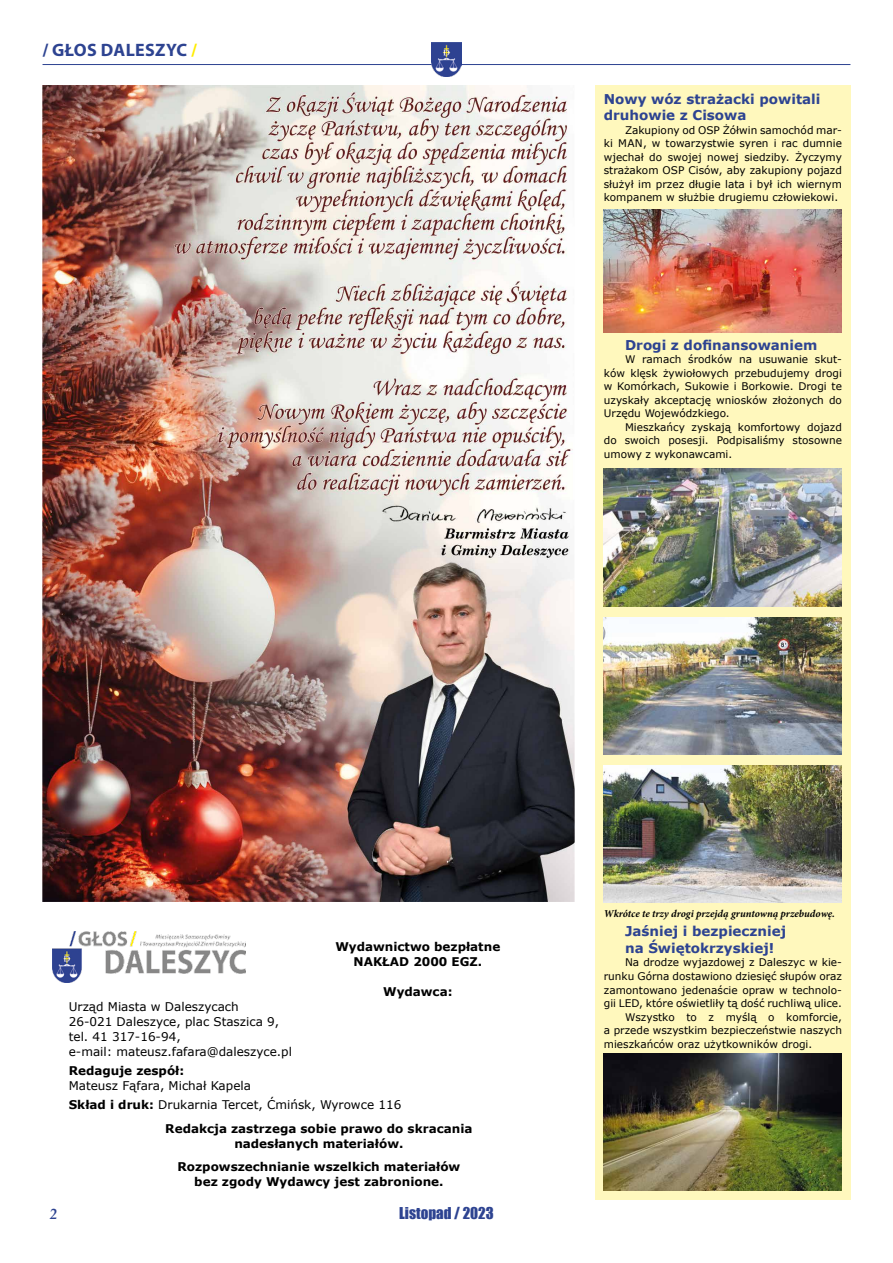
<style>
.page{position:relative;width:893px;height:1263px;background:#fff}
.page>*{position:absolute;margin:0;border:0;box-sizing:border-box;transform-origin:0 0}
.t1{font:700 18px "Myriad Pro";letter-spacing:.02em;color:#2d4391}
.t2{font:15px "Impact";color:#2d4391}
.t3{font:italic 700 15px "Palatino Linotype";color:#2d4391}
.t4{font:700 13.5px/16.5px "Verdana";color:#2d4391}
.t5{font:700 12px/15px "Verdana";color:#000;text-align:center}
.t6{font:12px/15px "Verdana";color:#000}
.t7{font:10.5px/13.5px "Verdana";color:#000;text-align:justify}
.t8{font:italic 700 10.5px "Minion Pro";letter-spacing:-.005em;color:#000}
.s1{color:#ffed00}
.s2{font-weight:700}
</style>
<div class="page">
<hr style="left:43px;top:64px;width:807px;height:1px;background:#2d4391">
<img style="left:432px;top:43px;width:29px;height:34px">
<img style="left:53px;top:931px;width:192px;height:52px">
<div style="left:595px;top:85px;width:255px;height:1114px;background:#fff8bd"></div>
<img style="left:43px;top:85px;width:531px;height:816px">
<img style="left:604px;top:209px;width:238px;height:124px">
<img style="left:604px;top:765px;width:238px;height:138px">
<img style="left:604px;top:617px;width:238px;height:137px">
<img style="left:604px;top:469px;width:238px;height:137px">
<img style="left:604px;top:1053px;width:238px;height:138px">
<h1 class="t1" style="left:43px;top:38px;width:156px">/ GŁOS DALESZYC <span class="s1">/</span></h1>
<p class="t4" style="left:604px;top:90px;width:218px">Nowy wóz strażacki powitali druhowie z Cisowa</p>
<p class="t7" style="left:604px;top:123px;width:240px;text-indent:21px">Zakupiony od OSP Żółwin samochód mar&shy;ki Man, w towarzystwie syren i rac dumnie wjechał do swojej nowej siedziby. Życzymy strażakom OSP Cisów, aby zakupiony pojazd służył im przez długie lata i był ich wiernym kompanem w służbie drugiemu człowiekowi.</p>
<p class="t4" style="left:625px;top:336px;width:194px">Drogi z dofinansowaniem</p>
<p class="t7" style="left:604px;top:353px;width:240px;text-indent:21px">W ramach środków na usuwanie skut&shy;ków klęsk żywiołowych przebudujemy drogi w Komórkach, Sukowie i Borkowie. Drogi te uzyskały akceptację wniosków złożonych do Urzędu Wojewódzkiego.</p>
<p class="t7" style="left:604px;top:420px;width:240px;text-indent:21px">Mieszkańcy zyskają komfortowy dojazd do swoich posesji. Podpisaliśmy stosowne umowy z wykonawcami.</p>
<p class="t5" style="left:335px;top:939px;width:166px">Wydawnictwo bezpłatne<br>NAKŁAD 2000 EGZ.</p>
<p class="t5" style="left:383px;top:984px;width:71px">Wydawca:</p>
<p class="t6" style="left:69px;top:999px;width:225px">Urząd Miasta w Daleszycach<br>26-021 Daleszyce, plac Staszica 9, tel. 41 317-16-94,<br>e-mail: mateusz.fafara@daleszyce.pl</p>
<p class="t5" style="left:69px;top:1063px;width:117px">Redaguje zespół:</p>
<p class="t6" style="left:69px;top:1076px;width:334px;line-height:19.2px">Mateusz Fąfara, Michał Kapela<br><span class="s2">Skład i druk:</span> Drukarnia Tercet, Ćmińsk, Wyrowce 116</p>
<p class="t5" style="left:165px;top:1121px;width:309px">Redakcja zastrzega sobie prawo do skracania nadesłanych materiałów.</p>
<p class="t5" style="left:177px;top:1159px;width:284px">Rozpowszechnianie wszelkich materiałów bez zgody Wydawcy jest zabronione.</p>
<h2 class="t3" style="left:50px;top:1203px;width:9px">2</h2>
<h2 class="t2" style="left:399px;top:1202px;width:96px">Listopad / 2023</h2>
<p class="t8" style="left:604px;top:906px;width:233px">Wkrótce te trzy drogi przejdą gruntowną przebudowę.</p>
<p class="t4" style="left:625px;top:923px;width:163px">Jaśniej i bezpieczniej na Świętokrzyskiej!</p>
<p class="t7" style="left:625px;top:956px;width:218px">N a drodze wyjazdowej z Daleszyc w kie-</p>
<p class="t7" style="left:604px;top:969px;width:240px">runku Górna dostawiono dziesięć słupów oraz</p>
<p class="t7" style="left:604px;top:983px;width:240px">zamontowano jedenaście opraw w technolo-</p>
<p class="t7" style="left:604px;top:996px;width:240px">gii LED, które oświetliły tą dość ruchliwą ulice.</p>
<p class="t7" style="left:625px;top:1010px;width:218px">Wszystko to z myślą o komforcie,</p>
<p class="t7" style="left:604px;top:1023px;width:240px">a przede wszystkim bezpieczeństwie naszych</p>
<p class="t7" style="left:604px;top:1037px;width:210px">mieszkańców oraz użytkowników drogi.</p>
</div>
